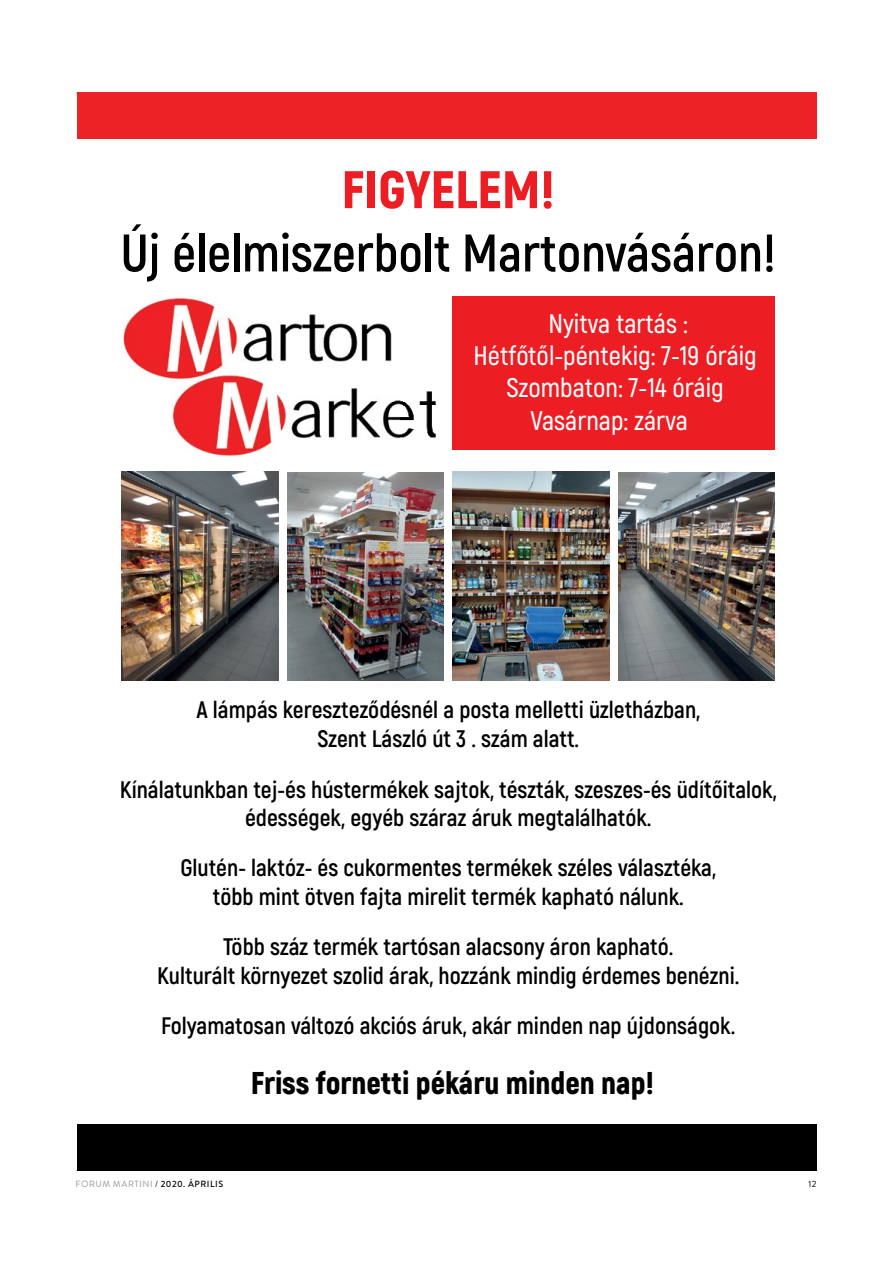
<style>
.page{position:relative;width:893px;height:1263px;background:#fff}
.page>*{position:absolute;margin:0;border:0;box-sizing:border-box;transform-origin:0 0}
.t1{font:700 52.8px "Akrobat";color:#000}
.t2{font:900 52.8px "Akrobat";color:#ed1d24}
.t3{font:900 31.5px "Akrobat";color:#000}
.t4{font:600 26.85px/32.2px "Akrobat";color:#fff;text-align:center}
.t5{font:700 23.85px/28.7px "Akrobat";color:#000;text-align:center}
.t6{font:9px "Brandon Grotesque";letter-spacing:.06em;color:#939598}
.t7{font:9px "Brandon Grotesque";color:#000}
.s1{color:#000}
.s2{font-weight:500;color:#000}
</style>
<div class="page">
<img style="left:123px;top:297px;width:313px;height:159px">
<div style="left:77px;top:92px;width:739px;height:46px;background:#ed2226"></div>
<div style="left:77px;top:1125px;width:739px;height:46px;background:#000"></div>
<img style="left:122px;top:472px;width:156px;height:209px">
<img style="left:287px;top:472px;width:157px;height:209px">
<img style="left:453px;top:472px;width:156px;height:209px">
<img style="left:618px;top:472px;width:157px;height:209px">
<div style="left:453px;top:296px;width:322px;height:154px;background:#ed1d24"></div>
<h1 class="t2" style="left:342px;top:155px;width:215px">FIGYELEM!</h1>
<h1 class="t1" style="left:121px;top:220px;width:657px">Új élelmiszerbolt Martonvásáron!</h1>
<p class="t4" style="left:473px;top:307px;width:285px">Nyitva tartás :<br>Hétfőtől-péntekig: 7-19 óráig<br>Szombaton: 7-14 óráig<br>Vasárnap: zárva</p>
<p class="t5" style="left:196px;top:695px;width:505px">A lámpás kereszteződésnél a posta melletti üzletházban,<br>Szent László út 3 . szám alatt.</p>
<p class="t5" style="left:120px;top:775px;width:658px">Kínálatunkban tej-és hústermékek sajtok, tészták, szeszes-és üdítőitalok, édességek, egyéb száraz áruk megtalálhatók.</p>
<p class="t5" style="left:180px;top:853px;width:537px">Glutén- laktóz- és cukormentes termékek széles választéka, több mint ötven fajta mirelit termék kapható nálunk.</p>
<p class="t5" style="left:157px;top:932px;width:584px">Több száz termék tartósan alacsony áron kapható.<br>Kulturált környezet szolid árak, hozzánk mindig érdemes benézni.</p>
<p class="t5" style="left:161px;top:1011px;width:576px">Folyamatosan változó akciós áruk, akár minden nap újdonságok.</p>
<h2 class="t3" style="left:251px;top:1062px;width:405px">Friss fornetti pékáru minden nap!</h2>
<p class="t6" style="left:76px;top:1178px;width:149px">FORUM MARTINI <span class="s1">/</span> <span class="s2">2020. ÁPRILIS</span></p>
<p class="t7" style="left:808px;top:1177px;width:10px">12</p>
</div>
